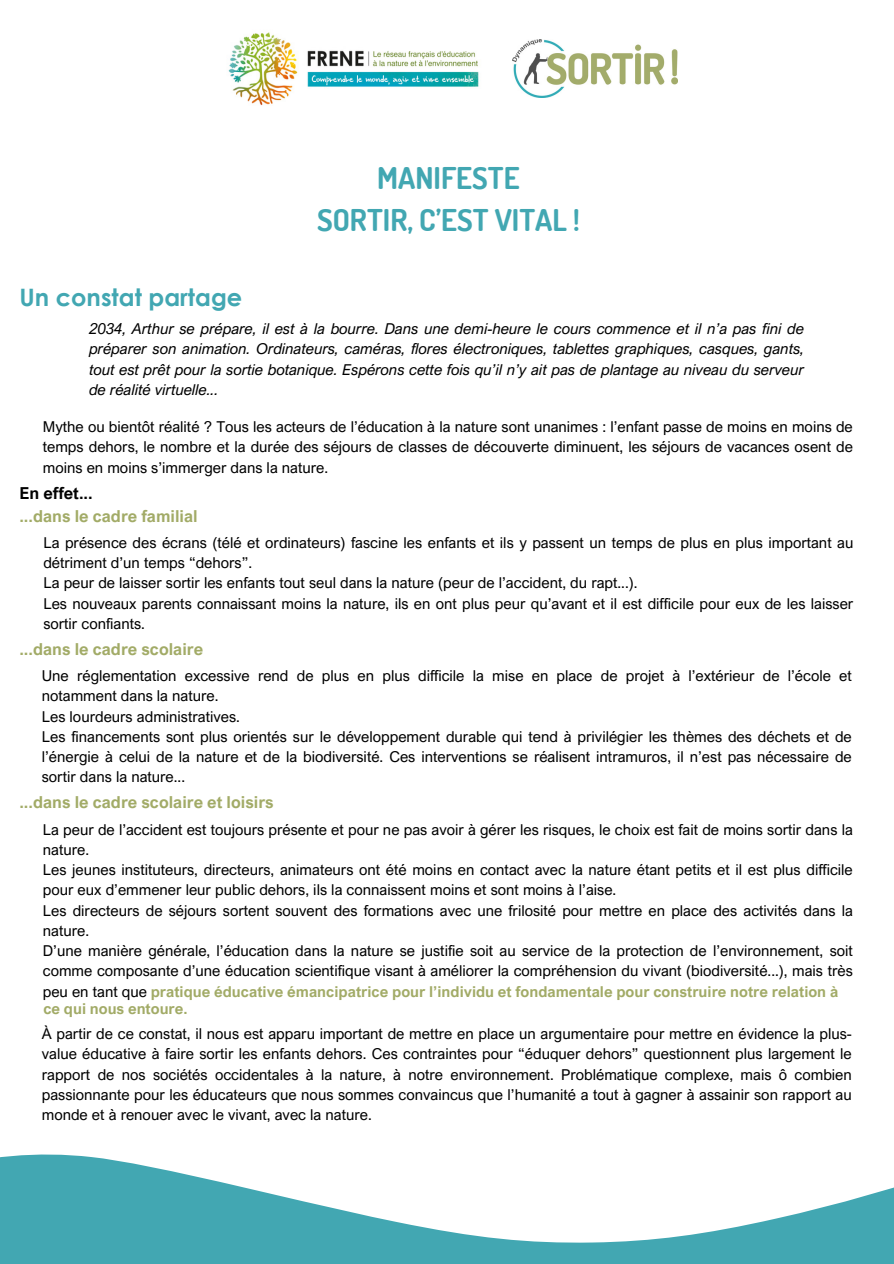
<style>
.page{position:relative;width:894px;height:1264px;background:#fff}
.page>*{position:absolute;margin:0;border:0;box-sizing:border-box;transform-origin:0 0}
.t1{font:700 30px/41.7px "Dosis";color:#42a7b2;text-align:center}
.t2{font:700 24px "Century Gothic";color:#42a7b2}
.t3{font:700 16.5px/22.5px "Arial Nova";color:#a2ab67}
.t4{font:15px/20.2px "Arial Nova";color:#000}
.t5{font:italic 15px/20.2px "Arial Nova";color:#000;text-align:justify}
.t6{font:700 15px "Arial Nova";color:#a2ab67}
.s1{color:#000}
.s2{font-weight:700;color:#a2ab67}
</style>
<div class="page">
<img style="left:228px;top:32px;width:251px;height:74px">
<img style="left:512px;top:40px;width:165px;height:57px">
<svg style="left:0;top:1154px;width:893px;height:109px;fill:#42a7b2"></svg>
<p class="t1" style="left:317px;top:156px;width:264px">MANIFESTE<br>SORTIR, C’EST VITAL !</p>
<p class="t2" style="left:19px;top:282px;width:224px">Un constat partage</p>
<h1 class="t5" style="left:89px;top:318px;width:716px">2034, Arthur se prépare, il est à la bourre. Dans une demi-heure le cours commence et il n’a pas fini de préparer son animation. Ordinateurs, caméras, flores électroniques, tablettes graphiques, casques, gants, tout est prêt pour la sortie botanique. Espérons cette fois qu’il n’y ait pas de plantage au niveau du serveur de réalité virtuelle...</h1>
<h2 class="t4" style="left:43px;top:416px;width:811px;text-align:justify">Mythe ou bientôt réalité ? Tous les acteurs de l’éducation à la nature sont unanimes : l’enfant passe de moins en moins de temps dehors, le nombre et la durée des séjours de classes de découverte diminuent, les séjours de vacances osent de moins en moins s’immerger dans la nature.</h2>
<p class="t3" style="left:19px;top:481px;width:180px"><span class="s1">En effet...<br></span>...dans le cadre familial</p>
<p class="t4" style="left:43px;top:532px;width:811px">La présence des écrans (télé et ordinateurs) fascine les enfants et ils y passent un temps de plus en plus important au détriment d’un temps “dehors”.</p>
<h3 class="t4" style="left:43px;top:572px;width:595px">La peur de laisser sortir les enfants tout seul dans la nature (peur de l’accident, du rapt...).</h3>
<p class="t4" style="left:43px;top:592px;width:811px">Les nouveaux parents connaissant moins la nature, ils en ont plus peur qu’avant et il est difficile pour eux de les laisser sortir confiants.</p>
<p class="t3" style="left:19px;top:637px;width:185px">...dans le cadre scolaire</p>
<h3 class="t4" style="left:42px;top:665px;width:811px">Une réglementation excessive rend de plus en plus difficile la mise en place de projet à l’extérieur de l’école et notamment dans la nature.</h3>
<p class="t4" style="left:42px;top:705px;width:200px">Les lourdeurs administratives.</p>
<p class="t4" style="left:42px;top:726px;width:811px;text-align:justify">Les financements sont plus orientés sur le développement durable qui tend à privilégier les thèmes des déchets et de l’énergie à celui de la nature et de la biodiversité. Ces interventions se réalisent intramuros, il n’est pas nécessaire de sortir dans la nature...</p>
<p class="t3" style="left:19px;top:791px;width:256px">...dans le cadre scolaire et loisirs</p>
<p class="t4" style="left:43px;top:818px;width:811px">La peur de l’accident est toujours présente et pour ne pas avoir à gérer les risques, le choix est fait de moins sortir dans la nature.</p>
<h3 class="t4" style="left:43px;top:859px;width:811px">Les jeunes instituteurs, directeurs, animateurs ont été moins en contact avec la nature étant petits et il est plus difficile pour eux d’emmener leur public dehors, ils la connaissent moins et sont moins à l’aise.</h3>
<p class="t4" style="left:43px;top:899px;width:811px">Les directeurs de séjours sortent souvent des formations avec une frilosité pour mettre en place des activités dans la nature.</p>
<p class="t4" style="left:43px;top:940px;width:811px;text-align:justify">D’une manière générale, l’éducation dans la nature se justifie soit au service de la protection de l’environnement, soit comme composante d’une éducation scientifique visant à améliorer la compréhension du vivant (biodiversité...), mais très peu en tant que <span class="s2">pratique éducative émancipatrice pour l’individu et fondamentale pour construire notre relation à</span></p>
<p class="t6" style="left:43px;top:999px;width:146px">ce qui nous entoure.</p>
<h3 class="t4" style="left:42px;top:1023px;width:811px;text-align:justify">À partir de ce constat, il nous est apparu important de mettre en place un argumentaire pour mettre en évidence la plus&shy;value éducative à faire sortir les enfants dehors. Ces contraintes pour “éduquer dehors” questionnent plus largement le rapport de nos sociétés occidentales à la nature, à notre environnement. Problématique complexe, mais ô combien passionnante pour les éducateurs que nous sommes convaincus que l’humanité a tout à gagner à assainir son rapport au monde et à renouer avec le vivant, avec la nature.</h3>
</div>
